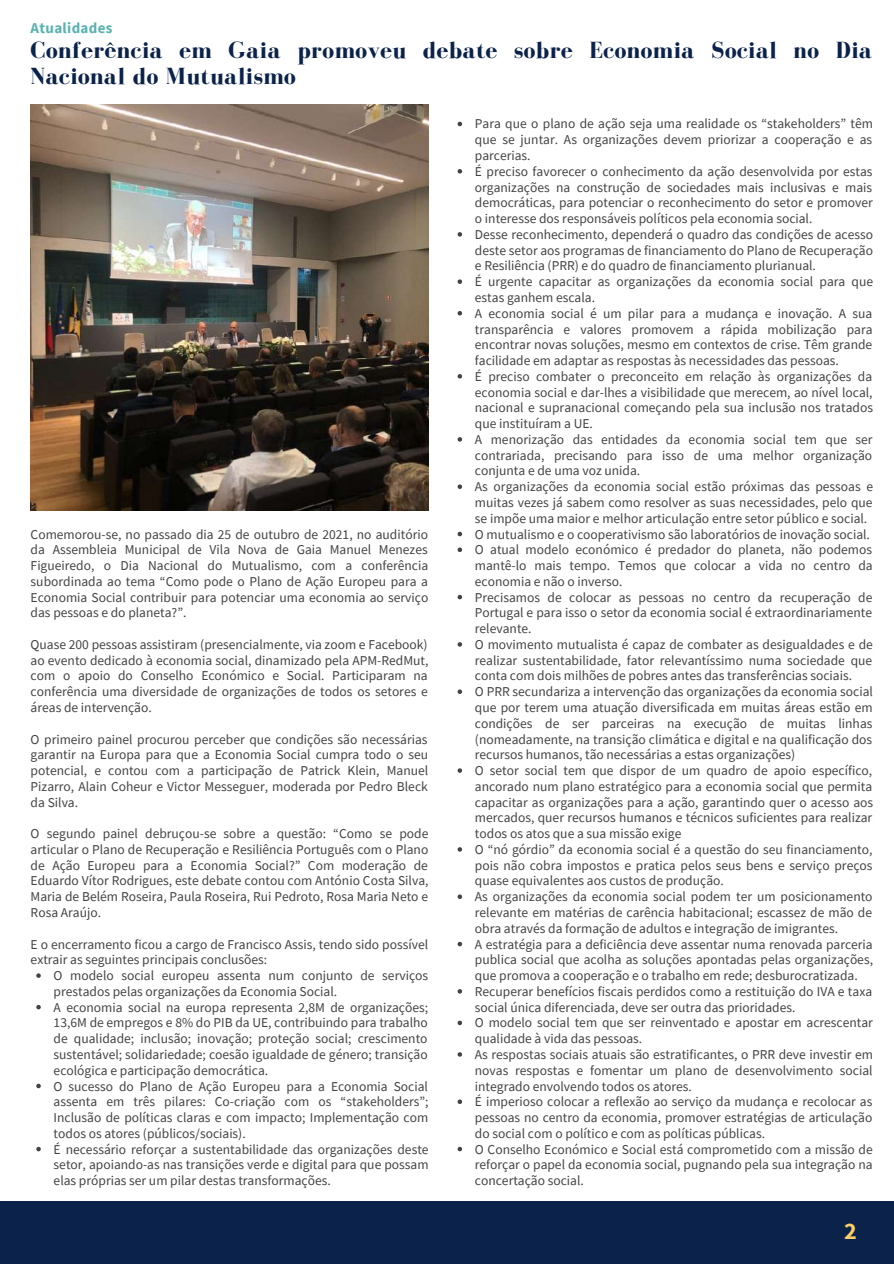
<style>
.page{position:relative;width:894px;height:1264px;background:#fff}
.page>*{position:absolute;margin:0;border:0;box-sizing:border-box;transform-origin:0 0}
.t1{font:700 24px/26px "Bodoni FLF";letter-spacing:.02em;color:#0b224b}
.t2{font:700 24px "Source Sans Pro";color:#fecd65}
.t3{font:700 15px "Source Sans Pro";letter-spacing:.02em;color:#5ab3b0}
.t4{font:13.5px/15.8px "Source Sans Pro";color:#434343;text-align:justify}
</style>
<div class="page">
<div style="left:0;top:1201px;width:893px;height:62px;background:#0b224b"></div>
<img style="left:31px;top:105px;width:397px;height:405px">
<svg style="left:36px;top:973px;width:5px;height:4px"></svg>
<svg style="left:36px;top:1004px;width:5px;height:5px"></svg>
<svg style="left:36px;top:1083px;width:5px;height:5px"></svg>
<svg style="left:36px;top:1146px;width:5px;height:5px"></svg>
<svg style="left:457px;top:122px;width:5px;height:4px"></svg>
<svg style="left:457px;top:169px;width:5px;height:4px"></svg>
<svg style="left:457px;top:232px;width:5px;height:5px"></svg>
<svg style="left:457px;top:279px;width:5px;height:5px"></svg>
<svg style="left:457px;top:311px;width:5px;height:4px"></svg>
<svg style="left:457px;top:374px;width:5px;height:4px"></svg>
<svg style="left:457px;top:437px;width:5px;height:4px"></svg>
<svg style="left:457px;top:484px;width:5px;height:5px"></svg>
<svg style="left:457px;top:532px;width:5px;height:4px"></svg>
<svg style="left:457px;top:547px;width:5px;height:5px"></svg>
<svg style="left:457px;top:595px;width:5px;height:4px"></svg>
<svg style="left:457px;top:642px;width:5px;height:4px"></svg>
<svg style="left:457px;top:689px;width:5px;height:5px"></svg>
<svg style="left:457px;top:768px;width:5px;height:4px"></svg>
<svg style="left:457px;top:847px;width:5px;height:4px"></svg>
<svg style="left:457px;top:894px;width:5px;height:5px"></svg>
<svg style="left:457px;top:941px;width:5px;height:5px"></svg>
<svg style="left:457px;top:989px;width:5px;height:4px"></svg>
<svg style="left:457px;top:1020px;width:5px;height:5px"></svg>
<svg style="left:457px;top:1052px;width:5px;height:4px"></svg>
<svg style="left:457px;top:1099px;width:5px;height:4px"></svg>
<svg style="left:457px;top:1146px;width:5px;height:5px"></svg>
<p class="t3" style="left:31px;top:18px;width:83px">Atualidades</p>
<h1 class="t1" style="left:31px;top:37px;width:842px">Conferência em Gaia promoveu debate sobre Economia Social no Dia<br>Nacional do Mutualismo</h1>
<p class="t4" style="left:31px;top:526px;width:399px">Comemorou-se, no passado dia 25 de outubro de 2021, no auditório da Assembleia Municipal de Vila Nova de Gaia Manuel Menezes Figueiredo, o Dia Nacional do Mutualismo, com a conferência subordinada ao tema “Como pode o Plano de Ação Europeu para a Economia Social contribuir para potenciar uma economia ao serviço das pessoas e do planeta?”.</p>
<p class="t4" style="left:31px;top:636px;width:399px">Quase 200 pessoas assistiram (presencialmente, via zoom e Facebook) ao evento dedicado à economia social, dinamizado pela APM-RedMut, com o apoio do Conselho Económico e Social. Participaram na conferência uma diversidade de organizações de todos os setores e áreas de intervenção.</p>
<p class="t4" style="left:31px;top:731px;width:399px">O primeiro painel procurou perceber que condições são necessárias garantir na Europa para que a Economia Social cumpra todo o seu potencial, e contou com a participação de Patrick Klein, Manuel Pizarro, Alain Coheur e Victor Messeguer, moderada por Pedro Bleck da Silva.</p>
<p class="t4" style="left:31px;top:825px;width:399px">O segundo painel debruçou-se sobre a questão: “Como se pode articular o Plano de Recuperação e Resiliência Português com o Plano de Ação Europeu para a Economia Social?” Com moderação de Eduardo Vítor Rodrigues, este debate contou com António Costa Silva, Maria de Belém Roseira, Paula Roseira, Rui Pedroto, Rosa Maria Neto e Rosa Araújo.</p>
<p class="t4" style="left:31px;top:935px;width:399px">E o encerramento ficou a cargo de Francisco Assis, tendo sido possível extrair as seguintes principais conclusões:</p>
<p class="t4" style="left:54px;top:967px;width:376px;text-align:left">O modelo social europeu assenta num conjunto de serviços prestados pelas organizações da Economia Social.<br>A economia social na europa representa 2,8M de organizações; 13,6M de empregos e 8% do PIB da UE, contribuindo para trabalho de qualidade; inclusão; inovação; proteção social; crescimento sustentável; solidariedade; coesão igualdade de género; transição ecológica e participação democrática.<br>O sucesso do Plano de Ação Europeu para a Economia Social assenta em três pilares: Co-criação com os “stakeholders”; Inclusão de políticas claras e com impacto; Implementação com todos os atores (públicos/sociais).<br>É necessário reforçar a sustentabilidade das organizações deste setor, apoiando-as nas transições verde e digital para que possam elas próprias ser um pilar destas transformações.</p>
<p class="t4" style="left:475px;top:116px;width:399px;text-align:left">Para que o plano de ação seja uma realidade os “stakeholders” têm que se juntar. As organizações devem priorizar a cooperação e as parcerias.<br>É preciso favorecer o conhecimento da ação desenvolvida por estas organizações na construção de sociedades mais inclusivas e mais democráticas, para potenciar o reconhecimento do setor e promover o interesse dos responsáveis políticos pela economia social.<br>Desse reconhecimento, dependerá o quadro das condições de acesso deste setor aos programas de financiamento do Plano de Recuperação e Resiliência (PRR) e do quadro de financiamento plurianual.<br>É urgente capacitar as organizações da economia social para que estas ganhem escala.<br>A economia social é um pilar para a mudança e inovação. A sua transparência e valores promovem a rápida mobilização para encontrar novas soluções, mesmo em contextos de crise. Têm grande facilidade em adaptar as respostas às necessidades das pessoas.<br>É preciso combater o preconceito em relação às organizações da economia social e dar-lhes a visibilidade que merecem, ao nível local, nacional e supranacional começando pela sua inclusão nos tratados que instituíram a UE.<br>A menorização das entidades da economia social tem que ser contrariada, precisando para isso de uma melhor organização conjunta e de uma voz unida.<br>As organizações da economia social estão próximas das pessoas e muitas vezes já sabem como resolver as suas necessidades, pelo que se impõe uma maior e melhor articulação entre setor público e social.<br>O mutualismo e o cooperativismo são laboratórios de inovação social.<br>O atual modelo económico é predador do planeta, não podemos mantê-lo mais tempo. Temos que colocar a vida no centro da economia e não o inverso.<br>Precisamos de colocar as pessoas no centro da recuperação de Portugal e para isso o setor da economia social é extraordinariamente relevante.<br>O movimento mutualista é capaz de combater as desigualdades e de realizar sustentabilidade, fator relevantíssimo numa sociedade que conta com dois milhões de pobres antes das transferências sociais.<br>O PRR secundariza a intervenção das organizações da economia social que por terem uma atuação diversificada em muitas áreas estão em condições de ser parceiras na execução de muitas linhas (nomeadamente, na transição climática e digital e na qualificação dos recursos humanos, tão necessárias a estas organizações)<br>O setor social tem que dispor de um quadro de apoio específico, ancorado num plano estratégico para a economia social que permita capacitar as organizações para a ação, garantindo quer o acesso aos mercados, quer recursos humanos e técnicos suficientes para realizar todos os atos que a sua missão exige<br>O “nó górdio” da economia social é a questão do seu financiamento, pois não cobra impostos e pratica pelos seus bens e serviço preços quase equivalentes aos custos de produção.<br>As organizações da economia social podem ter um posicionamento relevante em matérias de carência habitacional; escassez de mão de obra através da formação de adultos e integração de imigrantes.<br>A estratégia para a deficiência deve assentar numa renovada parceria publica social que acolha as soluções apontadas pelas organizações, que promova a cooperação e o trabalho em rede; desburocratizada.<br>Recuperar benefícios fiscais perdidos como a restituição do IVA e taxa social única diferenciada, deve ser outra das prioridades.<br>O modelo social tem que ser reinventado e apostar em acrescentar qualidade à vida das pessoas.<br>As respostas sociais atuais são estratificantes, o PRR deve investir em novas respostas e fomentar um plano de desenvolvimento social integrado envolvendo todos os atores.<br>É imperioso colocar a reflexão ao serviço da mudança e recolocar as pessoas no centro da economia, promover estratégias de articulação do social com o político e com as políticas públicas.<br>O Conselho Económico e Social está comprometido com a missão de reforçar o papel da economia social, pugnando pela sua integração na concertação social.</p>
<h1 class="t2" style="left:844px;top:1215px;width:14px">2</h1>
</div>
